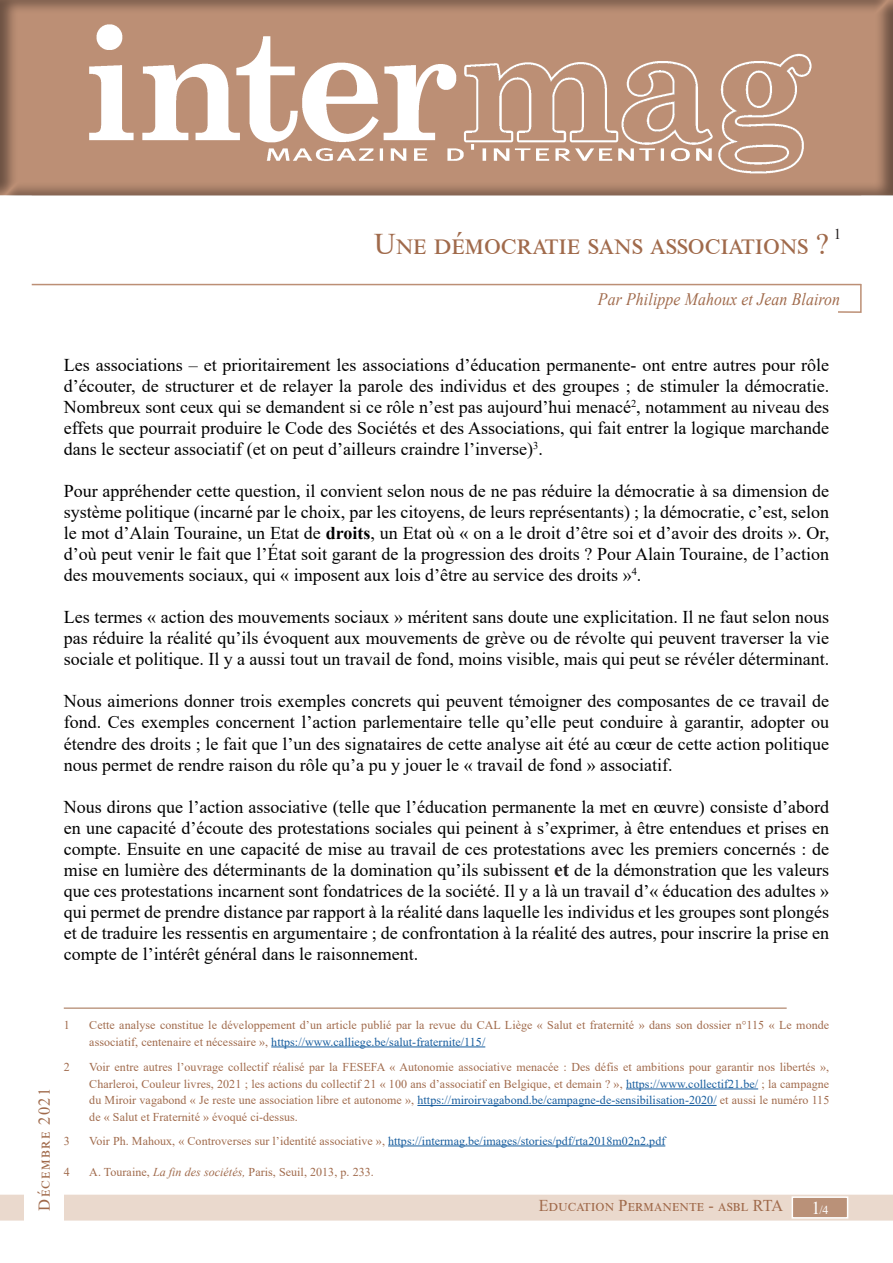
<style>
.page{position:relative;width:893px;height:1263px;background:#fff}
.page>*{position:absolute;margin:0;border:0;box-sizing:border-box;transform-origin:0 0}
.t1{font:30px "Times New Roman";color:#a06a4b}
.t2{font:18px/21px "Times New Roman";color:#000;text-align:justify}
.t3{font:italic 17.55px "Times New Roman";letter-spacing:.01em;color:#a06a4b;scale:.9 1}
.t4{font:16.5px "Times New Roman";letter-spacing:.01em;color:#a06a4b}
.t5{font:16.5px "Times New Roman";letter-spacing:.08em;color:#a06a4b}
.t6{font:15px "Times New Roman";color:#231f20}
.t7{font:12px/16.5px "Times New Roman";letter-spacing:.005em;color:#a06a4b}
.t8{font:12px "Times New Roman";letter-spacing:.005em;color:#175d9e}
.t9{font:12px "Times New Roman";color:#fff}
.s1{font-weight:700}
.s2{font-weight:700;font-size:19.5px;color:#231f20}
.s3{color:#175d9e}
.s4{color:#a06a4b}
.s5{font-style:italic}
.s6{font-size:18px}
</style>
<div class="page">
<div style="left:0;top:1195px;width:893px;height:25px;background:#ead9cd"></div>
<hr style="left:32px;top:284px;width:829px;height:1px;background:#bc8f75">
<svg style="left:836px;top:283px;width:26px;height:30px"></svg>
<div style="left:792px;top:1197px;width:56px;height:21px;background:#ba9178"></div>
<div style="left:792px;top:1196px;width:56px;height:22px;border:2px solid #fff"></div>
<div style="left:24px;top:1051px;width:40px;height:172px;background:#fff"></div>
<hr style="left:64px;top:1008px;width:723px;height:1px;background:#a06a4b">
<hr style="left:271px;top:1047px;width:214px;height:1px;background:#175d9e">
<hr style="left:626px;top:1089px;width:132px;height:1px;background:#175d9e">
<hr style="left:417px;top:1105px;width:300px;height:1px;background:#175d9e">
<hr style="left:388px;top:1146px;width:277px;height:1px;background:#175d9e">
<div style="left:0;top:0;width:893px;height:197px;background:#231f20;opacity:.5"></div>
<img style="left:23px;top:0;width:842px;height:197px">
<p class="t6" style="left:834px;top:223px;width:9px">1</p>
<h1 class="t1" style="left:374px;top:223px;width:457px">Une démocratie sans associations ?</h1>
<p class="t3" style="left:598px;top:287px;width:271px">Par Philippe Mahoux et Jean Blairon</p>
<p class="t2" style="left:64px;top:354px;width:767px">Les associations – et prioritairement les associations d’éducation permanente- ont entre autres pour rôle d’écouter, de structurer et de relayer la parole des individus et des groupes ; de stimuler la démocratie.<br>Nombreux sont ceux qui se demandent si ce rôle n’est pas aujourd’hui menacé<sup>2</sup>, notamment au niveau des effets que pourrait produire le Code des Sociétés et des Associations, qui fait entrer la logique marchande dans le secteur associatif (et on peut d’ailleurs craindre l’inverse)<sup>3</sup>.</p>
<p class="t2" style="left:64px;top:480px;width:767px">Pour appréhender cette question, il convient selon nous de ne pas réduire la démocratie à sa dimension de système politique (incarné par le choix, par les citoyens, de leurs représentants) ; la démocratie, c’est, selon le mot d’Alain Touraine, un Etat de <span class="s1">droits</span>, un Etat où « on a le droit d’être soi et d’avoir des droits ». Or, d’où peut venir le fait que l’État soit garant de la progression des droits ? Pour Alain Touraine, de l’action des mouvements sociaux, qui « imposent aux lois d’être au service des droits »<sup>4</sup>.</p>
<p class="t2" style="left:64px;top:606px;width:767px">Les termes « action des mouvements sociaux » méritent sans doute une explicitation. Il ne faut selon nous pas réduire la réalité qu’ils évoquent aux mouvements de grève ou de révolte qui peuvent traverser la vie sociale et politique. Il y a aussi tout un travail de fond, moins visible, mais qui peut se révéler déterminant.</p>
<p class="t2" style="left:64px;top:690px;width:767px">Nous aimerions donner trois exemples concrets qui peuvent témoigner des composantes de ce travail de fond. Ces exemples concernent l’action parlementaire telle qu’elle peut conduire à garantir, adopter ou étendre des droits ; le fait que l’un des signataires de cette analyse ait été au cœur de cette action politique nous permet de rendre raison du rôle qu’a pu y jouer le « travail de fond » associatif.</p>
<p class="t2" style="left:64px;top:795px;width:767px">Nous dirons que l’action associative (telle que l’éducation permanente la met en œuvre) consiste d’abord en une capacité d’écoute des protestations sociales qui peinent à s’exprimer, à être entendues et prises en compte. Ensuite en une capacité de mise au travail de ces protestations avec les premiers concernés : de mise en lumière des déterminants de la domination qu’ils subissent <span class="s2">et</span> de la démonstration que les valeurs que ces protestations incarnent sont fondatrices de la société. Il y a là un travail d’« éducation des adultes » qui permet de prendre distance par rapport à la réalité dans laquelle les individus et les groupes sont plongés et de traduire les ressentis en argumentaire ; de confrontation à la réalité des autres, pour inscrire la prise en compte de l’intérêt général dans le raisonnement.</p>
<p class="t5" style="left:33px;top:1211px;width:124px;rotate:-90deg">Décembre 2021</p>
<p class="t7" style="left:64px;top:1016px;width:7px">1</p>
<p class="t7" style="left:89px;top:1016px;width:741px">Cette analyse constitue le développement d’un article publié par la revue du CAL Liège « Salut et fraternité » dans son dossier n°115 « Le monde associatif, centenaire et nécessaire », <span class="s3">https://www.calliege.be/salut-fraternite/115/</span></p>
<p class="t7" style="left:64px;top:1058px;width:7px">2</p>
<p class="t7" style="left:89px;top:1058px;width:741px;text-align:justify">Voir entre autres l’ouvrage collectif réalisé par la FESEFA « Autonomie associative menacée : Des défis et ambitions pour garantir nos libertés », Charleroi, Couleur livres, 2021 ; les actions du collectif 21 « 100 ans d’associatif en Belgique, et demain ? », <span class="s3">https://www.collectif21.be/</span> ; la campagne du Miroir vagabond « Je reste une association libre et autonome », <span class="s3">https://miroirvagabond.be/campagne-de-sensibilisation-2020/</span> et aussi le numéro 115 de « Salut et Fraternité » évoqué ci-dessus.</p>
<p class="t7" style="left:64px;top:1132px;width:7px">3</p>
<p class="t8" style="left:89px;top:1132px;width:578px"><span class="s4">Voir Ph. Mahoux, « Controverses sur l’identité associative »,</span> https://intermag.be/images/stories/pdf/rta2018m02n2.pdf</p>
<p class="t7" style="left:64px;top:1163px;width:7px">4</p>
<p class="t7" style="left:89px;top:1163px;width:286px">A. Touraine, <span class="s5">La fin des sociétés,</span> Paris, Seuil, 2013, p. 233.</p>
<p class="t4" style="left:539px;top:1194px;width:246px">Education Permanente - asbl RTA</p>
<p class="t9" style="left:811px;top:1201px;width:18px"><span class="s6">1</span>/4</p>
</div>
